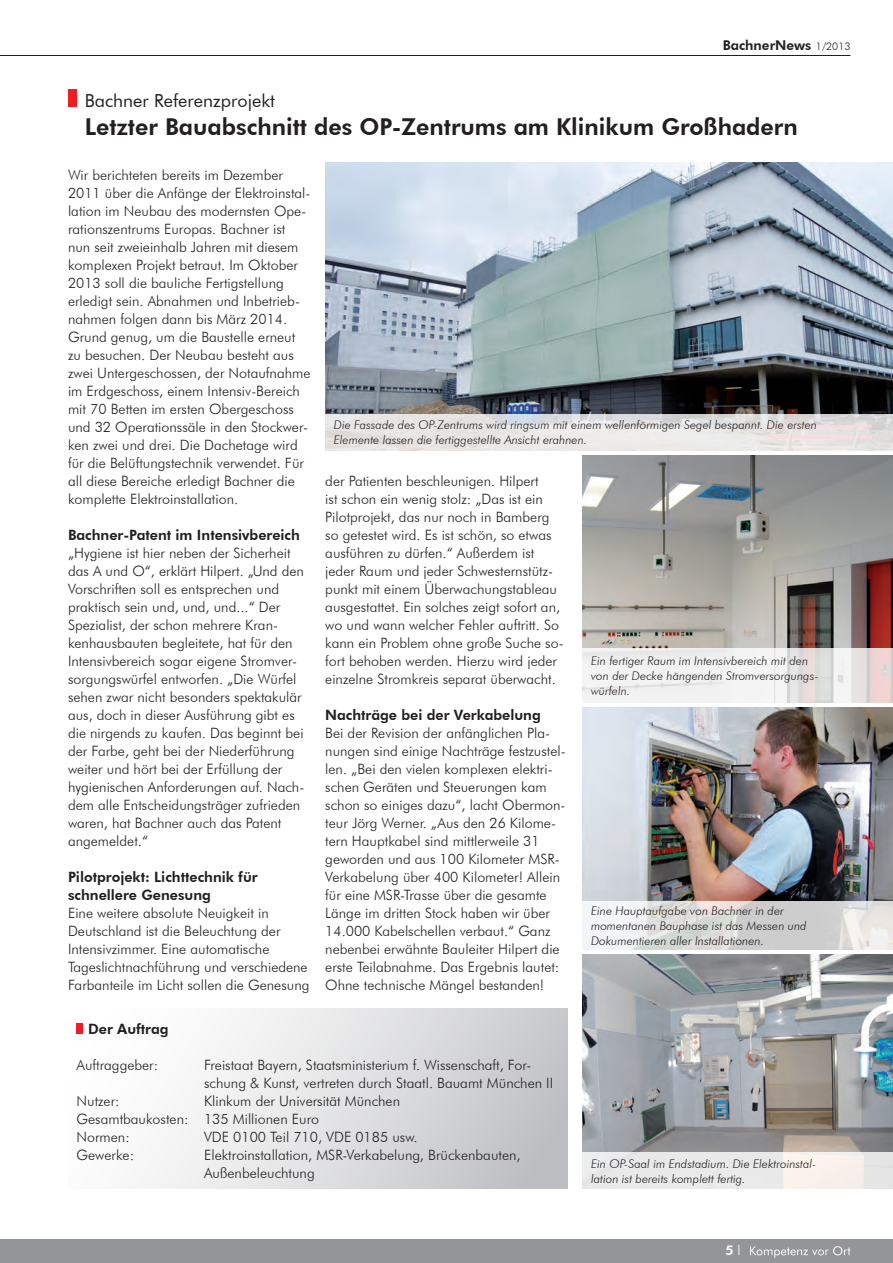
<style>
.page{position:relative;width:893px;height:1263px;background:#fff}
.page>*{position:absolute;margin:0;border:0;box-sizing:border-box;transform-origin:0 0}
.t1{font:800 23.25px "Futura BT";color:#231f20}
.t2{font:18px "Futura BT";color:#231f20}
.t3{font:300 14.25px/18px "Futura BT";color:#231f20}
.t4{font:800 14.25px/18px "Futura BT";color:#231f20}
.t5{font:800 13.5px "Futura BT";color:#231f20}
.t6{font:800 13.5px "Futura BT";color:#fff}
.t7{font:italic 300 12px/15px "Futura BT";color:#231f20}
.s1{font-weight:300;font-size:10.5px}
.s2{font-weight:300}
</style>
<div class="page">
<hr style="left:0;top:55px;width:850px;height:1px;background:#231f20">
<div style="left:0;top:1239px;width:893px;height:24px;background:#939598"></div>
<svg style="left:750px;top:1246px;width:100px;height:12px"></svg>
<div style="left:68px;top:89px;width:9px;height:18px;background:#ee1d23"></div>
<img style="left:583px;top:955px;width:310px;height:198px">
<svg style="left:583px;top:1153px;width:310px;height:36px;background:#eceae9"></svg>
<img style="left:583px;top:456px;width:310px;height:192px">
<svg style="left:583px;top:648px;width:310px;height:54px;fill:#f1f1f1"></svg>
<img style="left:583px;top:708px;width:310px;height:193px">
<svg style="left:583px;top:901px;width:310px;height:48px"></svg>
<div style="left:68px;top:1009px;width:500px;height:180px;background:linear-gradient(to right,#fff,#c3c4c6)"></div>
<div style="left:77px;top:1023px;width:6px;height:10px;background:#ee1d23"></div>
<img style="left:325px;top:162px;width:568px;height:252px">
<svg style="left:325px;top:414px;width:568px;height:36px;background:#e5e3e2"></svg>
<p class="t5" style="left:723px;top:37px;width:129px">BachnerNews <span class="s1">1/2013</span></p>
<p class="t2" style="left:85px;top:90px;width:192px">Bachner Referenzprojekt</p>
<p class="t1" style="left:85px;top:113px;width:714px">Letzter Bauabschnitt des OP-Zentrums am Klinikum Großhadern</p>
<p class="t3" style="left:68px;top:166px;width:244px">Wir berichteten bereits im Dezember 2011 über die Anfänge der Elektroinstal&shy;lation im Neubau des modernsten Ope&shy;rationszentrums Europas. Bachner ist nun seit zweieinhalb Jahren mit diesem komplexen Projekt betraut. Im Oktober 2013 soll die bauliche Fertigstellung erledigt sein. Abnahmen und Inbetrieb&shy;nahmen folgen dann bis März 2014.<br>Grund genug, um die Baustelle erneut zu besuchen. Der Neubau besteht aus zwei Untergeschossen, der Notaufnahme im Erdgeschoss, einem Intensiv-Bereich mit 70 Betten im ersten Obergeschoss und 32 Operationssäle in den Stockwer&shy;ken zwei und drei. Die Dachetage wird für die Belüftungstechnik verwendet. Für all diese Bereiche erledigt Bachner die komplette Elektroinstallation.</p>
<p class="t4" style="left:68px;top:526px;width:233px">Bachner-Patent im Intensivbereich</p>
<p class="t3" style="left:68px;top:544px;width:238px">„Hygiene ist hier neben der Sicherheit das A und O“, erklärt Hilpert. „Und den Vorschriften soll es entsprechen und praktisch sein und, und, und...“ Der Spezialist, der schon mehrere Kran&shy;kenhausbauten begleitete, hat für den Intensivbereich sogar eigene Stromver&shy;sorgungswürfel entworfen. „Die Würfel sehen zwar nicht besonders spektakulär aus, doch in dieser Ausführung gibt es die nirgends zu kaufen. Das beginnt bei der Farbe, geht bei der Niederführung weiter und hört bei der Erfüllung der hygienischen Anforderungen auf. Nach&shy;dem alle Entscheidungsträger zufrieden waren, hat Bachner auch das Patent angemeldet.“</p>
<p class="t4" style="left:68px;top:868px;width:191px">Pilotprojekt: Lichttechnik für schnellere Genesung</p>
<p class="t3" style="left:68px;top:904px;width:243px">Eine weitere absolute Neuigkeit in Deutschland ist die Beleuchtung der Intensivzimmer. Eine automatische Tageslichtnachführung und verschiedene Farbanteile im Licht sollen die Genesung</p>
<p class="t7" style="left:334px;top:418px;width:485px">Die Fassade des OP-Zentrums wird ringsum mit einem wellenförmigen Segel bespannt. Die ersten<br>Elemente lassen die fertiggestellte Ansicht erahnen.</p>
<p class="t3" style="left:325px;top:472px;width:240px">der Patienten beschleunigen. Hilpert<br>ist schon ein wenig stolz: „Das ist ein Pilotprojekt, das nur noch in Bamberg so getestet wird. Es ist schön, so etwas ausführen zu dürfen.“ Außerdem ist jeder Raum und jeder Schwesternstütz&shy;punkt mit einem Überwachungstableau ausgestattet. Ein solches zeigt sofort an, wo und wann welcher Fehler auftritt. So kann ein Problem ohne große Suche so&shy;fort behoben werden. Hierzu wird jeder einzelne Stromkreis separat überwacht.</p>
<p class="t4" style="left:325px;top:706px;width:217px">Nachträge bei der Verkabelung</p>
<p class="t3" style="left:325px;top:724px;width:242px">Bei der Revision der anfänglichen Pla&shy;nungen sind einige Nachträge festzustel&shy;len. „Bei den vielen komplexen elektri&shy;schen Geräten und Steuerungen kam schon so einiges dazu“, lacht Obermon&shy;teur Jörg Werner. „Aus den 26 Kilome&shy;tern Hauptkabel sind mittlerweile 31 geworden und aus 100 Kilometer MSR-Verkabelung über 400 Kilometer! Allein für eine MSR-Trasse über die gesamte Länge im dritten Stock haben wir über 14.000 Kabelschellen verbaut.“ Ganz nebenbei erwähnte Bauleiter Hilpert die erste Teilabnahme. Das Ergebnis lautet:<br>Ohne technische Mängel bestanden!</p>
<p class="t7" style="left:591px;top:653px;width:229px">Ein fertiger Raum im Intensivbereich mit den von der Decke hängenden Stromversorgungs&shy;würfeln.</p>
<p class="t7" style="left:591px;top:903px;width:217px">Eine Hauptaufgabe von Bachner in der momentanen Bauphase ist das Messen und<br>Dokumentieren aller Installationen.</p>
<p class="t4" style="left:88px;top:1019px;width:82px">Der Auftrag</p>
<p class="t3" style="left:77px;top:1055px;width:83px">Auftraggeber:</p>
<p class="t3" style="left:204px;top:1055px;width:351px">Freistaat Bayern, Staatsministerium f. Wissenschaft, For&shy;schung &amp; Kunst, vertreten durch Staatl. Bauamt München II</p>
<p class="t3" style="left:77px;top:1091px;width:45px">Nutzer:</p>
<p class="t3" style="left:204px;top:1091px;width:198px">Klinkum der Universität München</p>
<p class="t3" style="left:77px;top:1109px;width:244px">Gesamtbaukosten: 135 Millionen Euro</p>
<p class="t3" style="left:77px;top:1127px;width:55px">Normen:</p>
<p class="t3" style="left:204px;top:1127px;width:215px">VDE 0100 Teil 710, VDE 0185 usw.</p>
<p class="t3" style="left:77px;top:1145px;width:59px">Gewerke:</p>
<p class="t3" style="left:204px;top:1145px;width:318px">Elektroinstallation, MSR-Verkabelung, Brückenbauten,<br>Außenbeleuchtung</p>
<p class="t7" style="left:591px;top:1156px;width:226px">Ein OP-Saal im Endstadium. Die Elektroinstal&shy;lation ist bereits komplett fertig.</p>
<p class="t6" style="left:721px;top:1242px;width:21px">55 <span class="s2">l</span></p>
</div>
